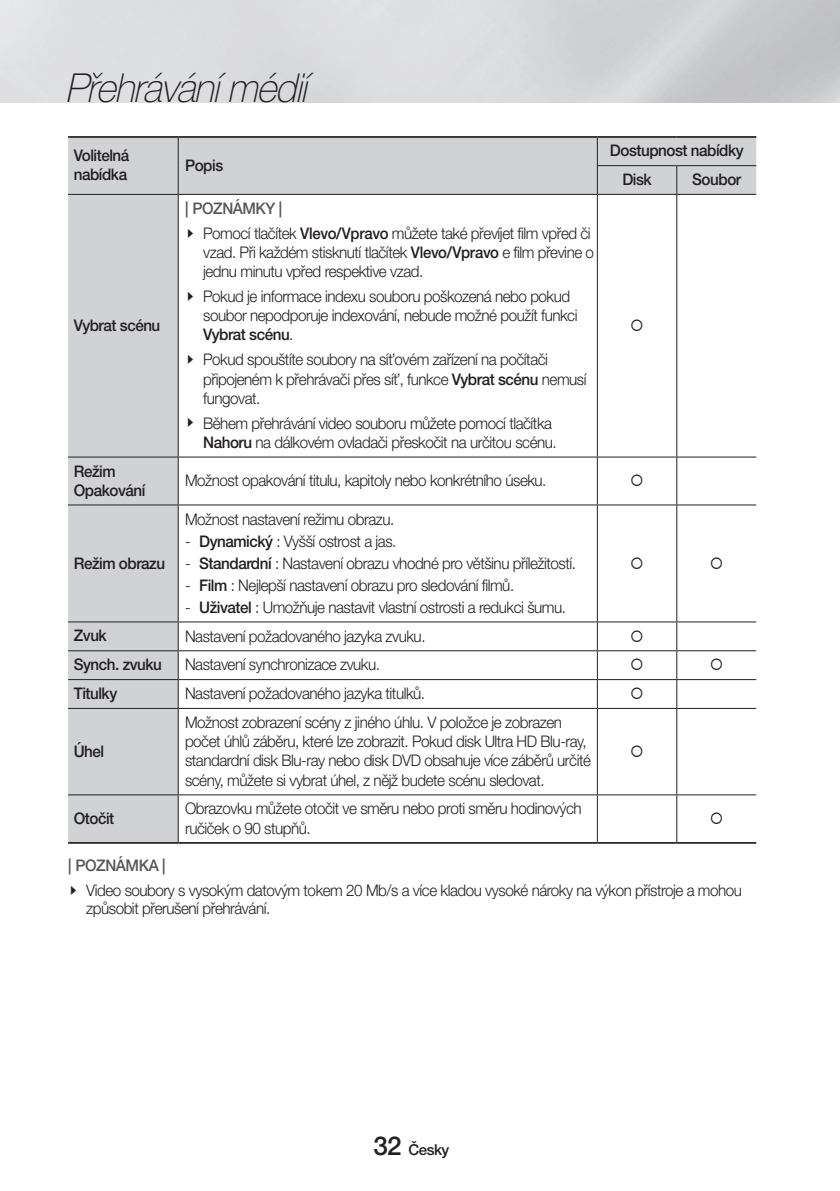
<style>
.page{position:relative;width:840px;height:1191px;background:#fff}
.page>*{position:absolute;margin:0;border:0;box-sizing:border-box;transform-origin:0 0}
.t1{font:italic 100 40px "Helvetica Neue cp";color:#231f20;scale:.95 1}
._1__Table_basic{font:300 16px/19.2px "Helvetica Neue cp";letter-spacing:-.03em;color:#231f20;scale:.95 1}
._2__Table_Title{font:500 16px/19.2px "Helvetica Neue cp";letter-spacing:-.03em;color:#231f20;scale:.95 1}
.t2{font:500 16px "Helvetica Neue cp";letter-spacing:-.03em;color:#57585a;scale:.95 1}
.t3{font:500 15px "Helvetica Neue cp";letter-spacing:-.03em;color:#231f20}
.s1{font-family:"CP Icon 1";font-weight:400}
.s2{font-weight:500}
.s3{font-size:26px}
</style>
<div class="page">
<svg style="left:68px;top:138px;width:687px;height:704px"></svg>
<hr style="left:68px;top:194px;width:110px;height:1px;background:#231f20">
<hr style="left:178px;top:194px;width:419px;height:1px;background:#231f20">
<svg style="left:178px;top:138px;width:1px;height:56px"></svg>
<hr style="left:178px;top:195px;width:1px;height:261px;background:#231f20">
<hr style="left:68px;top:456px;width:110px;height:1px;background:#231f20">
<hr style="left:178px;top:456px;width:419px;height:1px;background:#231f20">
<hr style="left:178px;top:457px;width:1px;height:47px;background:#231f20">
<hr style="left:68px;top:504px;width:110px;height:1px;background:#231f20">
<hr style="left:178px;top:504px;width:419px;height:1px;background:#231f20">
<hr style="left:178px;top:505px;width:1px;height:116px;background:#231f20">
<hr style="left:68px;top:621px;width:110px;height:1px;background:#231f20">
<hr style="left:178px;top:621px;width:419px;height:1px;background:#231f20">
<hr style="left:68px;top:650px;width:110px;height:1px;background:#231f20">
<hr style="left:178px;top:650px;width:419px;height:1px;background:#231f20">
<hr style="left:68px;top:679px;width:110px;height:1px;background:#231f20">
<hr style="left:178px;top:679px;width:419px;height:1px;background:#231f20">
<svg style="left:178px;top:622px;width:1px;height:86px"></svg>
<hr style="left:68px;top:708px;width:110px;height:1px;background:#231f20">
<hr style="left:178px;top:708px;width:419px;height:1px;background:#231f20">
<hr style="left:178px;top:709px;width:1px;height:85px;background:#231f20">
<hr style="left:68px;top:794px;width:110px;height:1px;background:#231f20">
<hr style="left:178px;top:794px;width:419px;height:1px;background:#231f20">
<hr style="left:178px;top:795px;width:1px;height:47px;background:#231f20">
<hr style="left:68px;top:136px;width:110px;height:2px;background:#231f20">
<hr style="left:178px;top:136px;width:419px;height:2px;background:#231f20">
<hr style="left:68px;top:842px;width:110px;height:1px;background:#231f20">
<hr style="left:178px;top:842px;width:419px;height:1px;background:#231f20">
<hr style="left:597px;top:136px;width:79px;height:2px;background:#231f20">
<hr style="left:676px;top:136px;width:79px;height:2px;background:#231f20">
<hr style="left:597px;top:842px;width:79px;height:1px;background:#231f20">
<hr style="left:676px;top:842px;width:79px;height:1px;background:#231f20">
<hr style="left:596px;top:165px;width:80px;height:1px;background:#231f20">
<svg style="left:596px;top:138px;width:1px;height:56px"></svg>
<hr style="left:676px;top:165px;width:79px;height:1px;background:#231f20">
<svg style="left:676px;top:166px;width:1px;height:28px"></svg>
<hr style="left:597px;top:194px;width:79px;height:1px;background:#231f20">
<hr style="left:596px;top:195px;width:1px;height:261px;background:#231f20">
<hr style="left:676px;top:194px;width:79px;height:1px;background:#231f20">
<hr style="left:676px;top:195px;width:1px;height:261px;background:#231f20">
<hr style="left:597px;top:456px;width:79px;height:1px;background:#231f20">
<hr style="left:596px;top:457px;width:1px;height:47px;background:#231f20">
<hr style="left:676px;top:456px;width:79px;height:1px;background:#231f20">
<hr style="left:676px;top:457px;width:1px;height:47px;background:#231f20">
<hr style="left:597px;top:504px;width:79px;height:1px;background:#231f20">
<hr style="left:596px;top:505px;width:1px;height:116px;background:#231f20">
<hr style="left:676px;top:504px;width:79px;height:1px;background:#231f20">
<hr style="left:676px;top:505px;width:1px;height:116px;background:#231f20">
<hr style="left:597px;top:621px;width:79px;height:1px;background:#231f20">
<hr style="left:676px;top:621px;width:79px;height:1px;background:#231f20">
<hr style="left:597px;top:650px;width:79px;height:1px;background:#231f20">
<hr style="left:676px;top:650px;width:79px;height:1px;background:#231f20">
<hr style="left:597px;top:679px;width:79px;height:1px;background:#231f20">
<svg style="left:596px;top:622px;width:1px;height:86px"></svg>
<hr style="left:676px;top:679px;width:79px;height:1px;background:#231f20">
<svg style="left:676px;top:622px;width:1px;height:86px"></svg>
<hr style="left:597px;top:708px;width:79px;height:1px;background:#231f20">
<hr style="left:596px;top:709px;width:1px;height:85px;background:#231f20">
<hr style="left:676px;top:708px;width:79px;height:1px;background:#231f20">
<hr style="left:676px;top:709px;width:1px;height:85px;background:#231f20">
<hr style="left:597px;top:794px;width:79px;height:1px;background:#231f20">
<hr style="left:596px;top:795px;width:1px;height:47px;background:#231f20">
<hr style="left:676px;top:794px;width:79px;height:1px;background:#231f20">
<hr style="left:676px;top:795px;width:1px;height:47px;background:#231f20">
<svg style="left:631px;top:319px;width:11px;height:12px"></svg>
<svg style="left:631px;top:474px;width:11px;height:12px"></svg>
<svg style="left:631px;top:557px;width:11px;height:11px"></svg>
<svg style="left:710px;top:557px;width:11px;height:11px"></svg>
<svg style="left:631px;top:630px;width:11px;height:11px"></svg>
<svg style="left:631px;top:658px;width:11px;height:12px"></svg>
<svg style="left:710px;top:658px;width:11px;height:12px"></svg>
<svg style="left:631px;top:687px;width:11px;height:12px"></svg>
<svg style="left:631px;top:745px;width:11px;height:12px"></svg>
<svg style="left:710px;top:812px;width:11px;height:12px"></svg>
<h1 class="t1" style="left:65px;top:65px;width:273px">Přehrávánímédií</h1>
<p class="_2__Table_Title" style="left:74px;top:146px;width:60px">Volitelná nabídka</p>
<p class="_2__Table_Title" style="left:185px;top:156px;width:42px">Popis</p>
<p class="_2__Table_Title" style="left:74px;top:316px;width:93px">Vybrat scénu</p>
<p class="t2" style="left:185px;top:199px;width:104px">| POZNÁMKY |</p>
<p class="_1__Table_basic" style="left:203px;top:223px;width:412px;text-indent:-17px"><span class="s1">\</span> Pomocí tlačítek <span class="s2">Vlevo/Vpravo</span> můžete také převíjet film vpřed či vzad. Při každém stisknutí tlačítek <span class="s2">Vlevo/Vpravo</span> e film převine o jednu minutu vpřed respektive vzad.</p>
<p class="_1__Table_basic" style="left:203px;top:287px;width:395px;text-indent:-17px"><span class="s1">\</span> Pokud je informace indexu souboru poškozená nebo pokud soubor nepodporuje indexování, nebude možné použít funkci<br><span class="s2">Vybrat scénu</span>.</p>
<p class="_1__Table_basic" style="left:203px;top:350px;width:405px;text-indent:-17px"><span class="s1">\</span> Pokud spouštíte soubory na síťovém zařízení na počítači připojeném k přehrávači přes síť, funkce <span class="s2">Vybrat scénu</span> nemusí fungovat.</p>
<p class="_1__Table_basic" style="left:186px;top:413px;width:391px;text-align:right"><span class="s1">\</span> Během přehrávání video souboru můžete pomocí tlačítka<br><span class="s2">Nahoru</span> na dálkovém ovladači přeskočit na určitou scénu.</p>
<p class="_2__Table_Title" style="left:74px;top:461px;width:77px">Režim<br>Opakování</p>
<p class="_1__Table_basic" style="left:185px;top:471px;width:382px">Možnost opakování titulu, kapitoly nebo konkrétního úseku.</p>
<p class="_2__Table_Title" style="left:74px;top:553px;width:98px">Režim obrazu</p>
<p class="_1__Table_basic" style="left:185px;top:509px;width:222px">Možnost nastavení režimu obrazu.</p>
<p class="_1__Table_basic" style="left:185px;top:531px;width:224px">- <span class="s2">Dynamický</span> : Vyšší ostrost a jas.</p>
<p class="_1__Table_basic" style="left:185px;top:553px;width:413px">- <span class="s2">Standardní</span> : Nastavení obrazu vhodné pro většinu příležitostí.</p>
<p class="_1__Table_basic" style="left:185px;top:575px;width:348px">- <span class="s2">Film</span> : Nejlepší nastavení obrazu pro sledování filmů.</p>
<p class="_1__Table_basic" style="left:185px;top:597px;width:402px">- <span class="s2">Uživatel</span> : Umožňuje nastavit vlastní ostrosti a redukci šumu.</p>
<p class="_2__Table_Title" style="left:74px;top:626px;width:36px">Zvuk</p>
<p class="_1__Table_basic" style="left:185px;top:626px;width:254px">Nastavení požadovaného jazyka zvuku.</p>
<p class="_2__Table_Title" style="left:74px;top:655px;width:94px">Synch. zvuku</p>
<p class="_1__Table_basic" style="left:185px;top:655px;width:207px">Nastavení synchronizace zvuku.</p>
<p class="_2__Table_Title" style="left:74px;top:684px;width:47px">Titulky</p>
<p class="_1__Table_basic" style="left:185px;top:684px;width:254px">Nastavení požadovaného jazyka titulků.</p>
<p class="_2__Table_Title" style="left:74px;top:741px;width:34px">Úhel</p>
<p class="_1__Table_basic" style="left:185px;top:713px;width:428px">Možnost zobrazení scény z jiného úhlu. V položce je zobrazen počet úhlů záběru, které lze zobrazit. Pokud disk Ultra HD Blu-ray, standardní disk Blu-ray nebo disk DVD obsahuje více záběrů určité scény, můžete si vybrat úhel, z nějž budete scénu sledovat.</p>
<p class="_2__Table_Title" style="left:609px;top:141px;width:142px">Dostupnost nabídky</p>
<p class="_2__Table_Title" style="left:622px;top:170px;width:32px">Disk</p>
<p class="_2__Table_Title" style="left:691px;top:170px;width:53px">Soubor</p>
<p class="_2__Table_Title" style="left:74px;top:809px;width:44px">Otočit</p>
<p class="_1__Table_basic" style="left:185px;top:799px;width:419px">Obrazovku můžete otočit ve směru nebo proti směru hodinových ručiček o 90 stupňů.</p>
<p class="t2" style="left:68px;top:856px;width:104px">| POZNÁMKA |</p>
<p class="_1__Table_basic" style="left:86px;top:881px;width:691px;line-height:18px;text-indent:-17px"><span class="s1">\</span> Video soubory s vysokým datovým tokem 20 Mb/s a více kladou vysoké nároky na výkon přístroje a mohou způsobit přerušení přehrávání.</p>
<p class="t3" style="left:373px;top:1140px;width:77px"><span class="s3">32</span> Česky</p>
</div>
